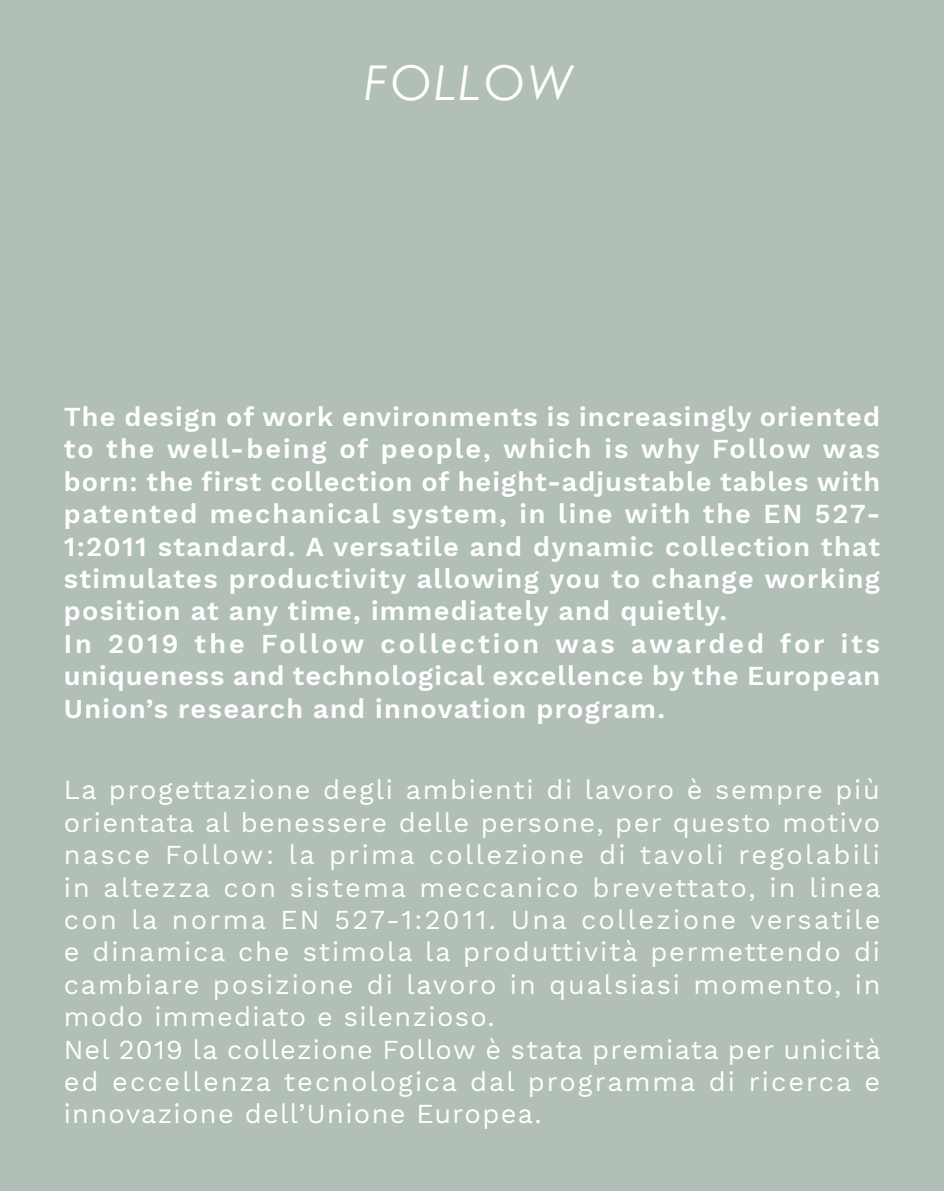
<style>
.page{position:relative;width:944px;height:1191px;background:#b1bfb6}
.page>*{position:absolute;margin:0;border:0;box-sizing:border-box;transform-origin:0 0}
.t1{font:italic 48px "Century Gothic";color:#fff}
.t2{font:27px/32.4px "Work Sans";letter-spacing:.07em;color:#fff}
.t3{font:600 27px/32.4px "Work Sans";letter-spacing:.05em;color:#fff}
.s1{font-style:normal}
</style>
<div class="page">
<h1 class="t1" style="left:365px;top:53px;width:211px">F<span class="s1">O</span>LL<span class="s1">O</span>W</h1>
<p class="t3" style="left:64px;top:402px;width:818px">The design of work environments is increasingly oriented to the well-being of people, which is why Follow was born: the first collection of height-adjustable tables with patented mechanical system, in line with the EN 527- 1:2011 standard. A versatile and dynamic collection that stimulates productivity allowing you to change working position at any time, immediately and quietly.<br>In 2019 the Follow collection was awarded for its uniqueness and technological excellence by the European Union’s research and innovation program.</p>
<p class="t2" style="left:64px;top:775px;width:819px">La progettazione degli ambienti di lavoro è sempre più orientata al benessere delle persone, per questo motivo nasce Follow: la prima collezione di tavoli regolabili in altezza con sistema meccanico brevettato, in linea con la norma EN 527-1:2011. Una collezione versatile e dinamica che stimola la produttività permettendo di cambiare posizione di lavoro in qualsiasi momento, in modo immediato e silenzioso.<br>Nel 2019 la collezione Follow è stata premiata per unicità ed eccellenza tecnologica dal programma di ricerca e innovazione dell’Unione Europea.</p>
</div>
